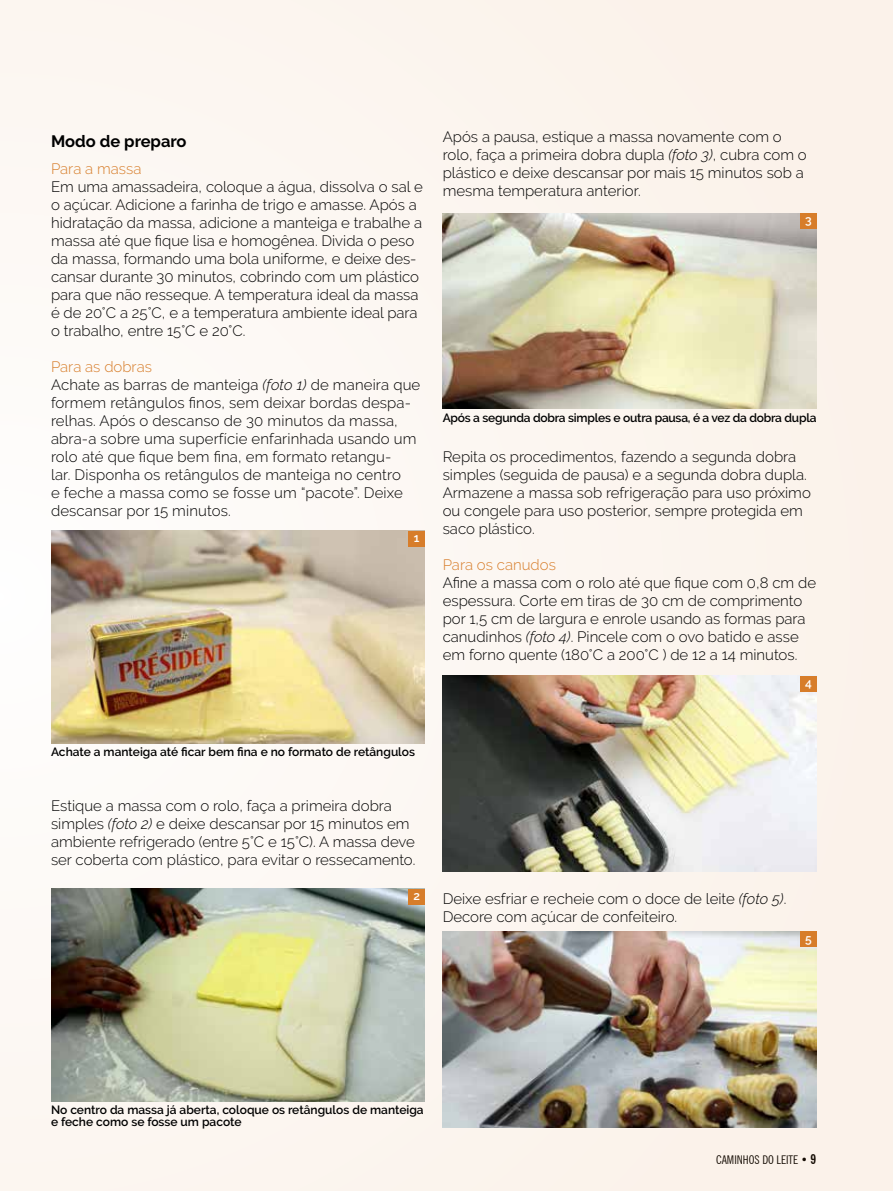
<style>
.page{position:relative;width:893px;height:1191px;background:#fcf6f0}
.page>*{position:absolute;margin:0;border:0;box-sizing:border-box;transform-origin:0 0}
.t1{font:700 16.5px "Raleway";color:#000}
.t2{font:300 15px/18px "Raleway";color:#000}
.t3{font:300 15px "Raleway";color:#d77d2a}
.t4{font:600 12px/12px "Raleway";color:#000}
.t5{font:600 12px "Raleway";letter-spacing:-.02em;color:#000}
.t6{font:condensed 12px "News Gothic BT";color:#000}
.t7{font:600 12px "Raleway";color:#fff}
.s1{color:#d77d2a}
.s2{font-style:italic}
.s3{font-weight:700;font-size:13.5px}
</style>
<div class="page">
<img style="left:443px;top:213px;width:373px;height:196px">
<img style="left:443px;top:676px;width:373px;height:195px">
<img style="left:443px;top:931px;width:373px;height:196px">
<img style="left:51px;top:531px;width:374px;height:212px">
<img style="left:51px;top:888px;width:374px;height:213px">
<div style="left:409px;top:531px;width:16px;height:15px;background:#d77d2a"></div>
<div style="left:800px;top:213px;width:16px;height:16px;background:#d77d2a"></div>
<div style="left:409px;top:888px;width:16px;height:16px;background:#d77d2a"></div>
<div style="left:800px;top:676px;width:16px;height:15px;background:#d77d2a"></div>
<div style="left:800px;top:931px;width:16px;height:16px;background:#d77d2a"></div>
<p class="t1" style="left:51px;top:132px;width:137px">Modo de preparo</p>
<p class="t3" style="left:51px;top:160px;width:92px">Para a massa</p>
<p class="t2" style="left:51px;top:177px;width:373px">Em uma amassadeira, coloque a água, dissolva o sal e o açúcar. Adicione a farinha de trigo e amasse. Após a hidratação da massa, adicione a manteiga e trabalhe a massa até que fique lisa e homogênea. Divida o peso da massa, formando uma bola uniforme, e deixe des&shy;cansar durante 30 minutos, cobrindo com um plástico para que não resseque. A temperatura ideal da massa é de 20°C a 25°C, e a temperatura ambiente ideal para o trabalho, entre 15°C e 20°C.</p>
<p class="t2" style="left:51px;top:357px;width:371px"><span class="s1">Para as dobras<br></span>Achate as barras de manteiga <span class="s2">(foto 1)</span> de maneira que formem retângulos finos, sem deixar bordas despa&shy;relhas. Após o descanso de 30 minutos da massa, abra-a sobre uma superfície enfarinhada usando um rolo até que fique bem fina, em formato retangu-<br>lar. Disponha os retângulos de manteiga no centro<br>e feche a massa como se fosse um “pacote”. Deixe descansar por 15 minutos.</p>
<p class="t7" style="left:414px;top:531px;width:7px">1</p>
<p class="t2" style="left:443px;top:127px;width:366px">Após a pausa, estique a massa novamente com o rolo, faça a primeira dobra dupla <span class="s2">(foto 3)</span>, cubra com o plástico e deixe descansar por mais 15 minutos sob a mesma temperatura anterior.</p>
<p class="t7" style="left:805px;top:213px;width:8px">3</p>
<p class="t5" style="left:443px;top:410px;width:375px">Após a segunda dobra simples e outra pausa, é a vez da dobra dupla</p>
<p class="t2" style="left:443px;top:447px;width:370px">Repita os procedimentos, fazendo a segunda dobra simples (seguida de pausa) e a segunda dobra dupla.<br>Armazene a massa sob refrigeração para uso próximo ou congele para uso posterior, sempre protegida em saco plástico.</p>
<p class="t3" style="left:443px;top:556px;width:115px">Para os canudos</p>
<p class="t2" style="left:443px;top:573px;width:375px">Afine a massa com o rolo até que fique com 0,8 cm de espessura. Corte em tiras de 30 cm de comprimento por 1,5 cm de largura e enrole usando as formas para canudinhos <span class="s2">(foto 4)</span>. Pincele com o ovo batido e asse em forno quente (180°C a 200°C ) de 12 a 14 minutos.</p>
<p class="t7" style="left:805px;top:676px;width:8px">4</p>
<p class="t4" style="left:51px;top:746px;width:366px">Achate a manteiga até ficar bem fina e no formato de retângulos</p>
<p class="t2" style="left:51px;top:796px;width:366px">Estique a massa com o rolo, faça a primeira dobra simples <span class="s2">(foto 2)</span> e deixe descansar por 15 minutos em ambiente refrigerado (entre 5°C e 15°C). A massa deve ser coberta com plástico, para evitar o ressecamento.</p>
<p class="t7" style="left:413px;top:888px;width:8px">2</p>
<p class="t2" style="left:443px;top:889px;width:345px">Deixe esfriar e recheie com o doce de leite <span class="s2">(foto 5)</span>.<br>Decore com açúcar de confeiteiro.</p>
<p class="t7" style="left:805px;top:931px;width:8px">5</p>
<p class="t4" style="left:51px;top:1104px;width:374px">No centro da massa já aberta, coloque os retângulos de manteiga e feche como se fosse um pacote</p>
<p class="t6" style="left:716px;top:1152px;width:102px">CAMINHOS DO LEITE • <span class="s3">9</span></p>
</div>
